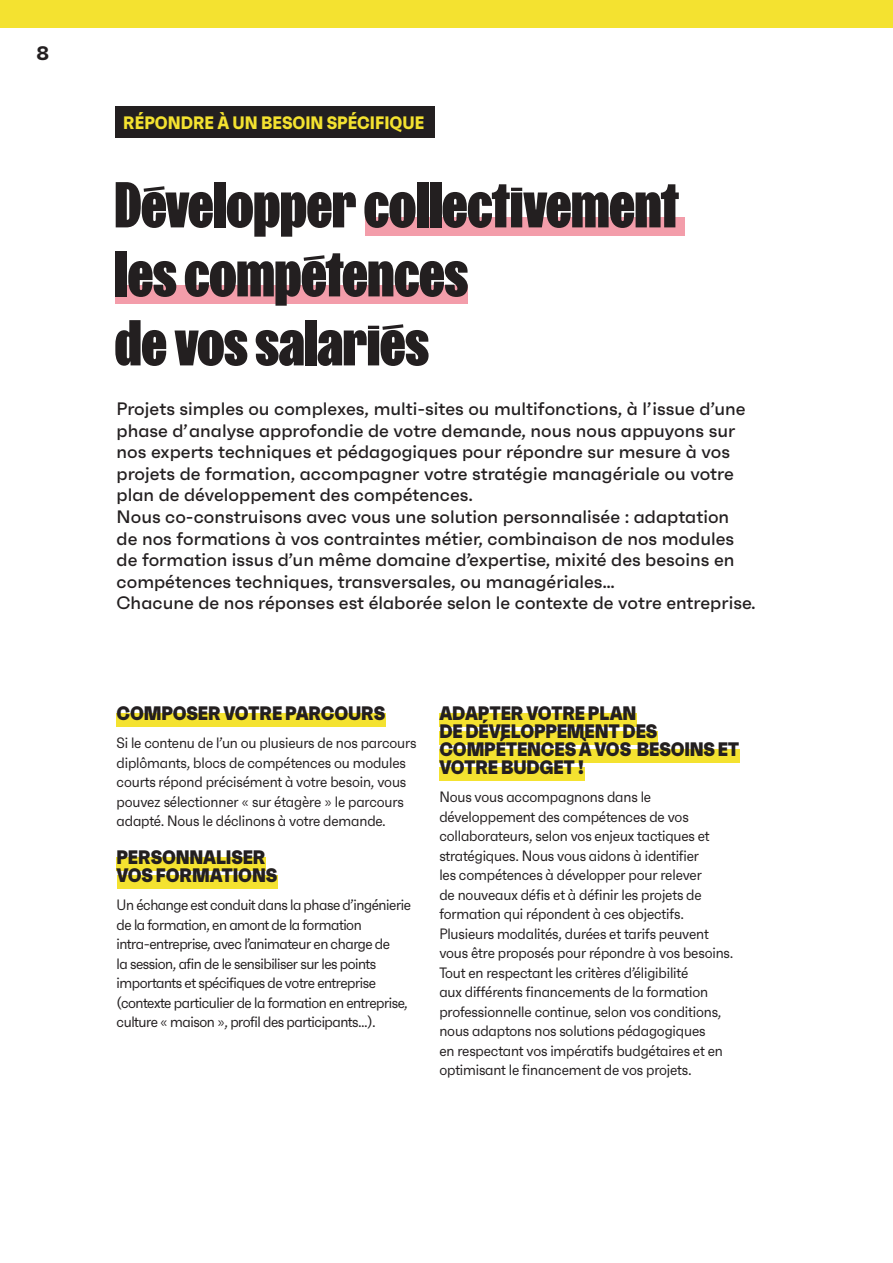
<style>
.page{position:relative;width:893px;height:1263px;background:#fff}
.page>*{position:absolute;margin:0;border:0;box-sizing:border-box;transform-origin:0 0}
.t1{font:900 60px/69px "FK Screamer";color:#231f20}
.t2{font:800 19.5px "Faktum Con";letter-spacing:-.01em;color:#231f20}
.t3{font:700 19.5px "Faktum";color:#231f20}
.t4{font:500 18px/21.6px "Faktum";color:#231f20}
.t5{font:700 18px "Faktum Con";color:#f4e230}
.t6{font:15px/19.5px "Faktum Con";letter-spacing:-.01em;color:#231f20}
.t7{font:15px/19.5px "Faktum Con";letter-spacing:-.03em;color:#231f20}
</style>
<div class="page">
<div style="left:0;top:0;width:893px;height:27px;background:#f4e230"></div>
<div style="left:115px;top:106px;width:320px;height:32px;background:#231f20"></div>
<div style="left:117px;top:713px;width:269px;height:13px;background:#f4e230"></div>
<div style="left:117px;top:857px;width:149px;height:13px;background:#f4e230"></div>
<div style="left:117px;top:875px;width:160px;height:13px;background:#f4e230"></div>
<div style="left:439px;top:713px;width:198px;height:13px;background:#f4e230"></div>
<div style="left:439px;top:731px;width:219px;height:13px;background:#f4e230"></div>
<div style="left:439px;top:749px;width:301px;height:13px;background:#f4e230"></div>
<div style="left:439px;top:767px;width:145px;height:13px;background:#f4e230"></div>
<div style="left:365px;top:217px;width:320px;height:18px;background:#f39daa"></div>
<div style="left:115px;top:285px;width:353px;height:18px;background:#f39daa"></div>
<p class="t3" style="left:37px;top:41px;width:14px">8</p>
<p class="t5" style="left:123px;top:111px;width:303px">RÉPONDRE À UN BESOIN SPÉCIFIQUE</p>
<p class="t1" style="left:115px;top:167px;width:566px">Développer collectivement les compétences</p>
<p class="t1" style="left:115px;top:305px;width:316px">de vos salariés</p>
<p class="t4" style="left:117px;top:398px;width:630px">Projets simples ou complexes, multi-sites ou multifonctions, à l’issue d’une phase d’analyse approfondie de votre demande, nous nous appuyons sur nos experts techniques et pédagogiques pour répondre sur mesure à vos projets de formation, accompagner votre stratégie managériale ou votre plan de développement des compétences.</p>
<p class="t4" style="left:117px;top:506px;width:619px">Nous co-construisons avec vous une solution personnalisée : adaptation de nos formations à vos contraintes métier, combinaison de nos modules de formation issus d’un même domaine d’expertise, mixité des besoins en compétences techniques, transversales, ou managériales…</p>
<p class="t4" style="left:117px;top:592px;width:641px">Chacune de nos réponses est élaborée selon le contexte de votre entreprise.</p>
<p class="t2" style="left:117px;top:700px;width:270px">COMPOSER VOTRE PARCOURS</p>
<p class="t6" style="left:117px;top:733px;width:301px">Si le contenu de l’un ou plusieurs de nos parcours diplômants, blocs de compétences ou modules courts répond précisément à votre besoin, vous pouvez sélectionner « sur étagère » le parcours adapté. Nous le déclinons à votre demande.</p>
<p class="t2" style="left:117px;top:844px;width:151px">PERSONNALISER</p>
<p class="t2" style="left:117px;top:862px;width:162px">VOS FORMATIONS</p>
<p class="t7" style="left:117px;top:895px;width:296px">Un échange est conduit dans la phase d’ingénierie de la formation, en amont de la formation intra-entreprise, avec l’animateur en charge de<br>la session, afin de le sensibiliser sur les points importants et spécifiques de votre entreprise (contexte particulier de la formation en entreprise, culture « maison », profil des participants…).</p>
<p class="t2" style="left:439px;top:700px;width:199px">ADAPTER VOTRE PLAN</p>
<p class="t2" style="left:439px;top:718px;width:220px">DE DÉVELOPPEMENT DES</p>
<p class="t2" style="left:439px;top:736px;width:302px">COMPÉTENCES À VOS BESOINS ET</p>
<p class="t2" style="left:439px;top:754px;width:146px">VOTRE BUDGET !</p>
<p class="t6" style="left:439px;top:787px;width:272px">Nous vous accompagnons dans le développement des compétences de vos collaborateurs, selon vos enjeux tactiques et stratégiques. Nous vous aidons à identifier les compétences à développer pour relever de nouveaux défis et à définir les projets de formation qui répondent à ces objectifs.</p>
<p class="t6" style="left:439px;top:923px;width:296px">Plusieurs modalités, durées et tarifs peuvent vous être proposés pour répondre à vos besoins.<br>Tout en respectant les critères d’éligibilité<br>aux différents financements de la formation professionnelle continue, selon vos conditions, nous adaptons nos solutions pédagogiques<br>en respectant vos impératifs budgétaires et en optimisant le financement de vos projets.</p>
</div>
